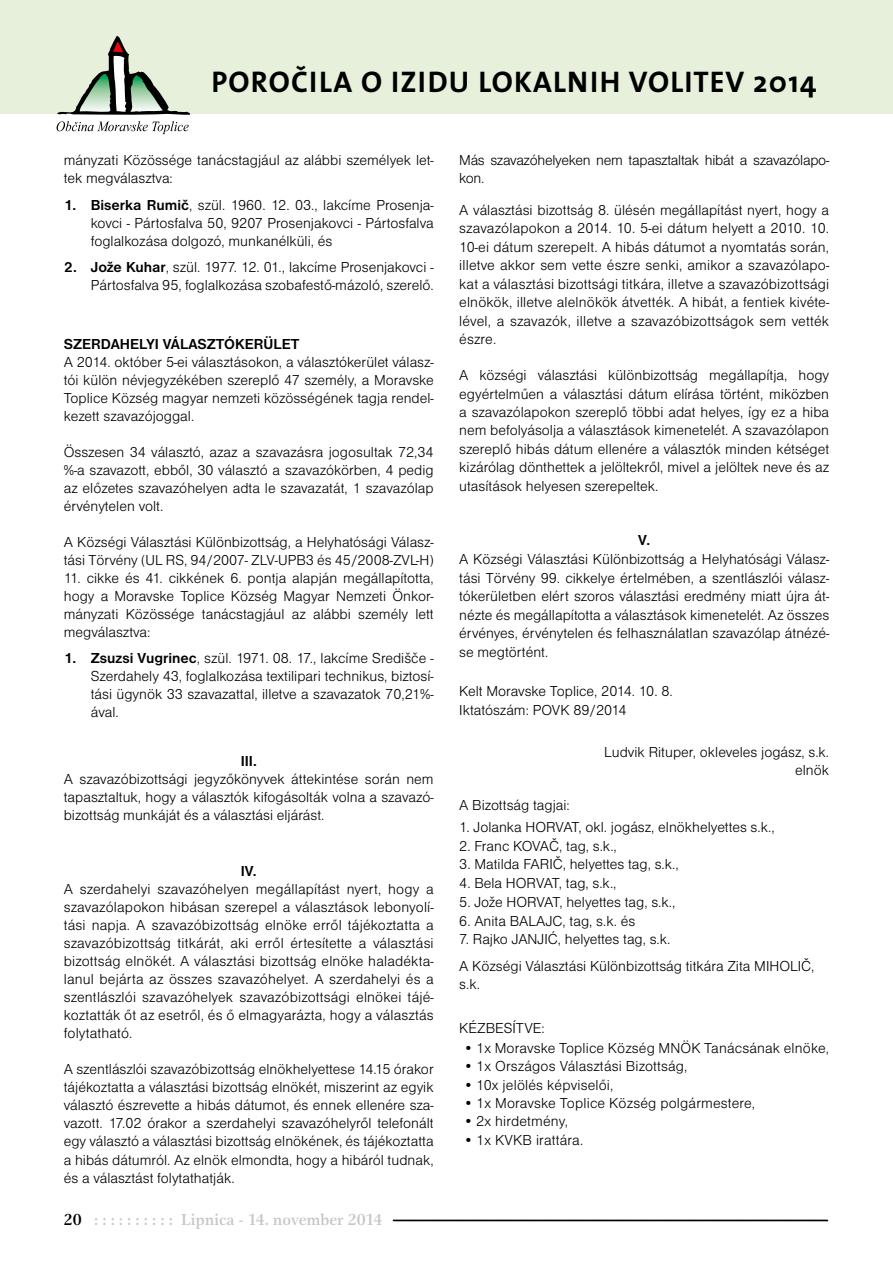
<style>
.page{position:relative;width:893px;height:1263px;background:#fff}
.page>*{position:absolute;margin:0;border:0;box-sizing:border-box;transform-origin:0 0}
.t1{font:700 30px "The Sans OT";letter-spacing:.04em;color:#000}
.t2{font:500 16.5px "Gamma Itc TEE";color:#c6c6c6}
.t3{font:15px/18px "Nimbus San DEE Ligh";color:#000;text-align:justify}
.t4{font:15px/18px "Nimbus San DEE Ligh";letter-spacing:-.02em;color:#000}
.t5{font:700 15px "Nimbus San DEE";color:#000}
.s1{font-family:"Nimbus San DEE";font-weight:700}
.s2{color:#000}
</style>
<div class="page">
<div style="left:0;top:0;width:893px;height:114px;background:#e6f0da"></div>
<svg style="left:57px;top:36px;width:133px;height:98px"></svg>
<svg style="left:393px;top:1219px;width:435px;height:2px"></svg>
<h1 class="t1" style="left:212px;top:57px;width:606px">POROČILA O IZIDU LOKALNIH VOLITEV 2014</h1>
<p class="t3" style="left:64px;top:152px;width:371px">mányzati Közössége tanácstagjául az alábbi személyek let&shy;tek megválasztva:</p>
<p class="t3" style="left:91px;top:196px;width:344px;text-indent:-27px"><span class="s1">1. Biserka Rumič</span>, szül. 1960. 12. 03., lakcíme Prosenja&shy;kovci - Pártosfalva 50, 9207 Prosenjakovci - Pártosfalva foglalkozása dolgozó, munkanélküli, és</p>
<p class="t3" style="left:64px;top:259px;width:371px;text-align:right"><span class="s1">2. Jože Kuhar</span>, szül. 1977. 12. 01., lakcíme Prosenjakovci -<br>Pártosfalva 95, foglalkozása szobafestő-mázoló, szerelő.</p>
<p class="t5" style="left:64px;top:335px;width:237px">SZERDAHELYI VÁLASZTÓKERÜLET</p>
<p class="t3" style="left:64px;top:353px;width:371px">A 2014. október 5-ei választásokon, a választókerület válasz&shy;tói külön névjegyzékében szereplő 47 személy, a Moravske Toplice Község magyar nemzeti közösségének tagja rendel&shy;kezett szavazójoggal.</p>
<p class="t3" style="left:64px;top:443px;width:371px">Összesen 34 választó, azaz a szavazásra jogosultak 72,34 %-a szavazott, ebből, 30 választó a szavazókörben, 4 pedig az előzetes szavazóhelyen adta le szavazatát, 1 szavazólap érvénytelen volt.</p>
<p class="t3" style="left:64px;top:533px;width:371px">A Községi Választási Különbizottság, a Helyhatósági Válasz&shy;tási Törvény (UL RS, 94/2007- ZLV-UPB3 és 45/2008-ZVL-H)</p>
<p class="t3" style="left:64px;top:569px;width:371px">11. cikke és 41. cikkének 6. pontja alapján megállapította, hogy a Moravske Toplice Község Magyar Nemzeti Önkor&shy;mányzati Közössége tanácstagjául az alábbi személy lett megválasztva:</p>
<p class="t3" style="left:91px;top:650px;width:344px;text-indent:-27px"><span class="s1">1. Zsuzsi Vugrinec</span>, szül. 1971. 08. 17., lakcíme Središče - Szerdahely 43, foglalkozása textilipari technikus, biztosí&shy;tási ügynök 33 szavazattal, illetve a szavazatok 70,21%- ával.</p>
<p class="t5" style="left:241px;top:753px;width:18px">III.</p>
<p class="t3" style="left:64px;top:770px;width:371px">A szavazóbizottsági jegyzőkönyvek áttekintése során nem tapasztaltuk, hogy a választók kifogásolták volna a szavazó&shy;bizottság munkáját és a választási eljárást.</p>
<p class="t5" style="left:241px;top:862px;width:18px">IV.</p>
<p class="t3" style="left:64px;top:880px;width:371px">A szerdahelyi szavazóhelyen megállapítást nyert, hogy a szavazólapokon hibásan szerepel a választások lebonyolí&shy;tási napja. A szavazóbizottság elnöke erről tájékoztatta a szavazóbizottság titkárát, aki erről értesítette a választási bizottság elnökét. A választási bizottság elnöke haladékta&shy;lanul bejárta az összes szavazóhelyet. A szerdahelyi és a szentlászlói szavazóhelyek szavazóbizottsági elnökei tájé&shy;koztatták őt az esetről, és ő elmagyarázta, hogy a választás folytatható.</p>
<p class="t3" style="left:64px;top:1060px;width:371px">A szentlászlói szavazóbizottság elnökhelyettese 14.15 órakor tájékoztatta a választási bizottság elnökét, miszerint az egyik választó észrevette a hibás dátumot, és ennek ellenére sza&shy;vazott. 17.02 órakor a szerdahelyi szavazóhelyről telefonált egy választó a választási bizottság elnökének, és tájékoztatta a hibás dátumról. Az elnök elmondta, hogy a hibáról tudnak, és a választást folytathatják.</p>
<p class="t2" style="left:64px;top:1209px;width:320px"><span class="s2">20</span> : : : : : : : : : : Lipnica - 14. november 2014</p>
<p class="t4" style="left:459px;top:152px;width:371px">Más szavazóhelyeken nem tapasztaltak hibát a szavazólapo&shy;kon.</p>
<p class="t3" style="left:459px;top:201px;width:371px;line-height:18.5px">A választási bizottság 8. ülésén megállapítást nyert, hogy a szavazólapokon a 2014. 10. 5-ei dátum helyett a 2010. 10.<br>10-ei dátum szerepelt. A hibás dátumot a nyomtatás során, illetve akkor sem vette észre senki, amikor a szavazólapo&shy;kat a választási bizottsági titkára, illetve a szavazóbizottsági elnökök, illetve alelnökök átvették. A hibát, a fentiek kivéte&shy;lével, a szavazók, illetve a szavazóbizottságok sem vették észre.</p>
<p class="t3" style="left:459px;top:366px;width:371px;line-height:18.5px">A községi választási különbizottság megállapítja, hogy egyértelműen a választási dátum elírása történt, miközben a szavazólapokon szereplő többi adat helyes, így ez a hiba nem befolyásolja a választások kimenetelét. A szavazólapon szereplő hibás dátum ellenére a választók minden kétséget kizárólag dönthettek a jelöltekről, mivel a jelöltek neve és az utasítások helyesen szerepeltek.</p>
<p class="t5" style="left:638px;top:531px;width:13px">V.</p>
<p class="t3" style="left:459px;top:550px;width:371px;line-height:18.5px">A Községi Választási Különbizottság a Helyhatósági Válasz&shy;tási Törvény 99. cikkelye értelmében, a szentlászlói válasz&shy;tókerületben elért szoros választási eredmény miatt újra át&shy;nézte és megállapította a választások kimenetelét. Az összes érvényes, érvénytelen és felhasználatlan szavazólap átnézé&shy;se megtörtént.</p>
<p class="t3" style="left:459px;top:681px;width:215px;line-height:19.5px">Kelt Moravske Toplice, 2014. 10. 8.<br>Iktatószám: POVK 89/2014</p>
<p class="t3" style="left:604px;top:743px;width:226px;text-align:right">Ludvik Rituper, okleveles jogász, s.k. elnök</p>
<p class="t3" style="left:459px;top:796px;width:112px">A Bizottság tagjai:</p>
<p class="t3" style="left:459px;top:818px;width:317px">1. Jolanka HORVAT, okl. jogász, elnökhelyettes s.k.,</p>
<p class="t3" style="left:459px;top:837px;width:159px">2. Franc KOVAČ, tag, s.k.,</p>
<p class="t3" style="left:459px;top:855px;width:221px">3. Matilda FARIČ, helyettes tag, s.k.,</p>
<p class="t3" style="left:459px;top:874px;width:159px">4. Bela HORVAT, tag, s.k.,</p>
<p class="t3" style="left:459px;top:893px;width:218px">5. Jože HORVAT, helyettes tag, s.k.,</p>
<p class="t3" style="left:459px;top:912px;width:177px">6. Anita BALAJC, tag, s.k. és</p>
<p class="t3" style="left:459px;top:926px;width:357px;line-height:27px">7. Rajko JANJIĆ, helyettes tag, s.k.<br>A Községi Választási Különbizottság titkára Zita MIHOLIČ,</p>
<p class="t3" style="left:459px;top:975px;width:22px">s.k.</p>
<p class="t3" style="left:459px;top:1019px;width:87px">KÉZBESÍTVE:</p>
<p class="t3" style="left:463px;top:1039px;width:367px">• 1x Moravske Toplice Község MNÖK Tanácsának elnöke,</p>
<p class="t3" style="left:463px;top:1057px;width:226px">• 1x Országos Választási Bizottság,</p>
<p class="t3" style="left:463px;top:1076px;width:151px">• 10x jelölés képviselői,</p>
<p class="t3" style="left:463px;top:1094px;width:293px">• 1x Moravske Toplice Község polgármestere,</p>
<p class="t3" style="left:463px;top:1112px;width:106px">• 2x hirdetmény,</p>
<p class="t3" style="left:463px;top:1131px;width:121px">• 1x KVKB irattára.</p>
</div>
